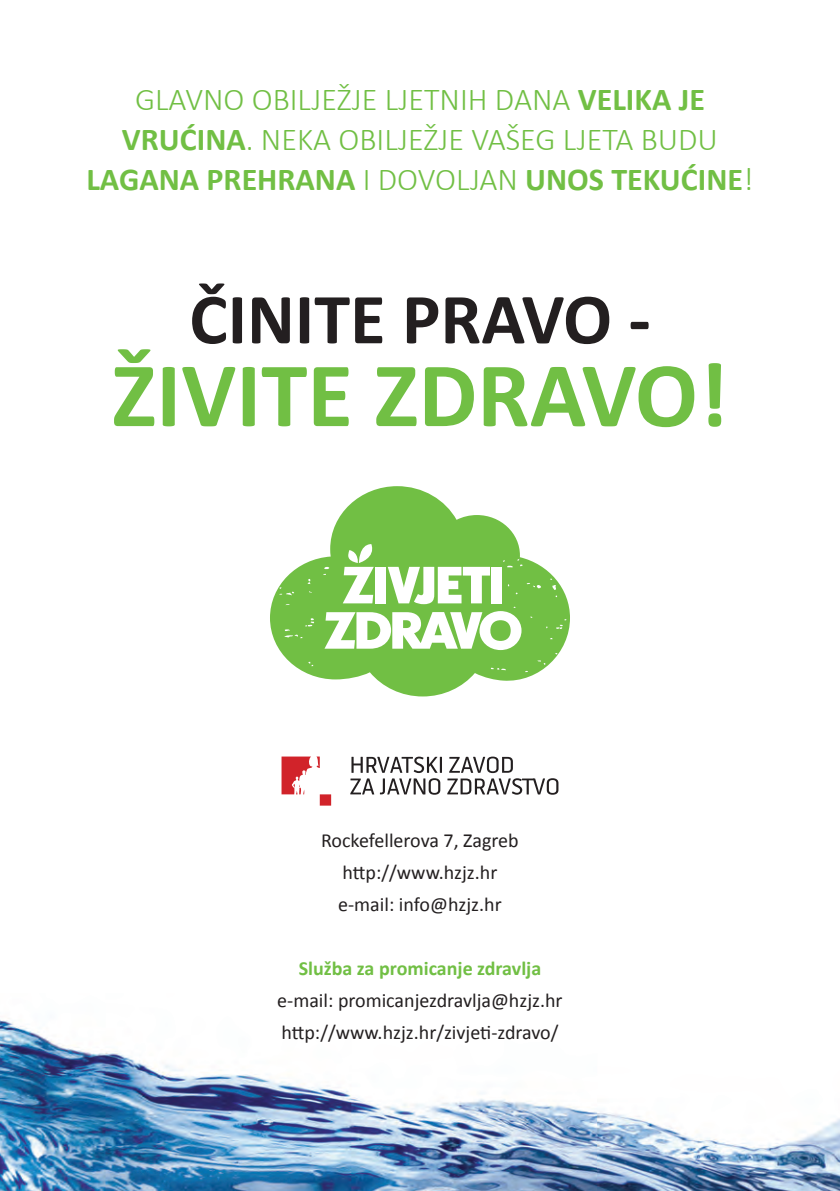
<style>
.page{position:relative;width:840px;height:1191px;background:#fff}
.page>*{position:absolute;margin:0;border:0;box-sizing:border-box;transform-origin:0 0}
.t1{font:700 93.2px "Calibri";color:#71bf44}
.t2{font:700 72.4px "Calibri";color:#231f20}
.t3{font:300 32px/40px "Calibri";color:#71bf44;text-align:center}
.t4{font:20px/32px "Calibri";color:#231f20;text-align:center}
.t5{font:700 20px "Calibri";color:#71bf44}
.s1{font-weight:700}
</style>
<div class="page">
<img style="left:0;top:607px;width:839px;height:584px">
<svg style="left:270px;top:486px;width:299px;height:210px;fill:#71bf44"></svg>
<svg style="left:324px;top:611px;width:197px;height:39px"></svg>
<div style="left:375px;top:567px;width:11px;height:36px;background:#fff"></div>
<svg style="left:387px;top:567px;width:102px;height:37px"></svg>
<div style="left:491px;top:567px;width:11px;height:36px;background:#fff"></div>
<svg style="left:342px;top:544px;width:34px;height:59px"></svg>
<svg style="left:350px;top:756px;width:208px;height:38px"></svg>
<svg style="left:281px;top:756px;width:50px;height:49px"></svg>
<h3 class="t3" style="left:86px;top:77px;width:668px">GLAVNO OBILJEŽJE LJETNIH DANA <span class="s1">VELIKA JE<br>VRUĆINA</span>. NEKA OBILJEŽJE VAŠEG LJETA BUDU<br><span class="s1">LAGANA PREHRANA</span> I DOVOLJAN <span class="s1">UNOS TEKUĆINE</span>!</h3>
<h2 class="t2" style="left:189px;top:273px;width:462px">ČINITE PRAVO -</h2>
<h1 class="t1" style="left:112px;top:335px;width:617px">ŽIVITE ZDRAVO!</h1>
<p class="t4" style="left:321px;top:824px;width:199px">Rockefellerova 7, Zagreb http://www.hzjz.hr e-mail: info@hzjz.hr</p>
<p class="t5" style="left:298px;top:956px;width:244px">Služba za promicanje zdravlja</p>
<p class="t4" style="left:277px;top:984px;width:287px;text-align:left">e-mail: promicanjezdravlja@hzjz.hr http://www.hzjz.hr/zivjeti-zdravo/</p>
</div>
